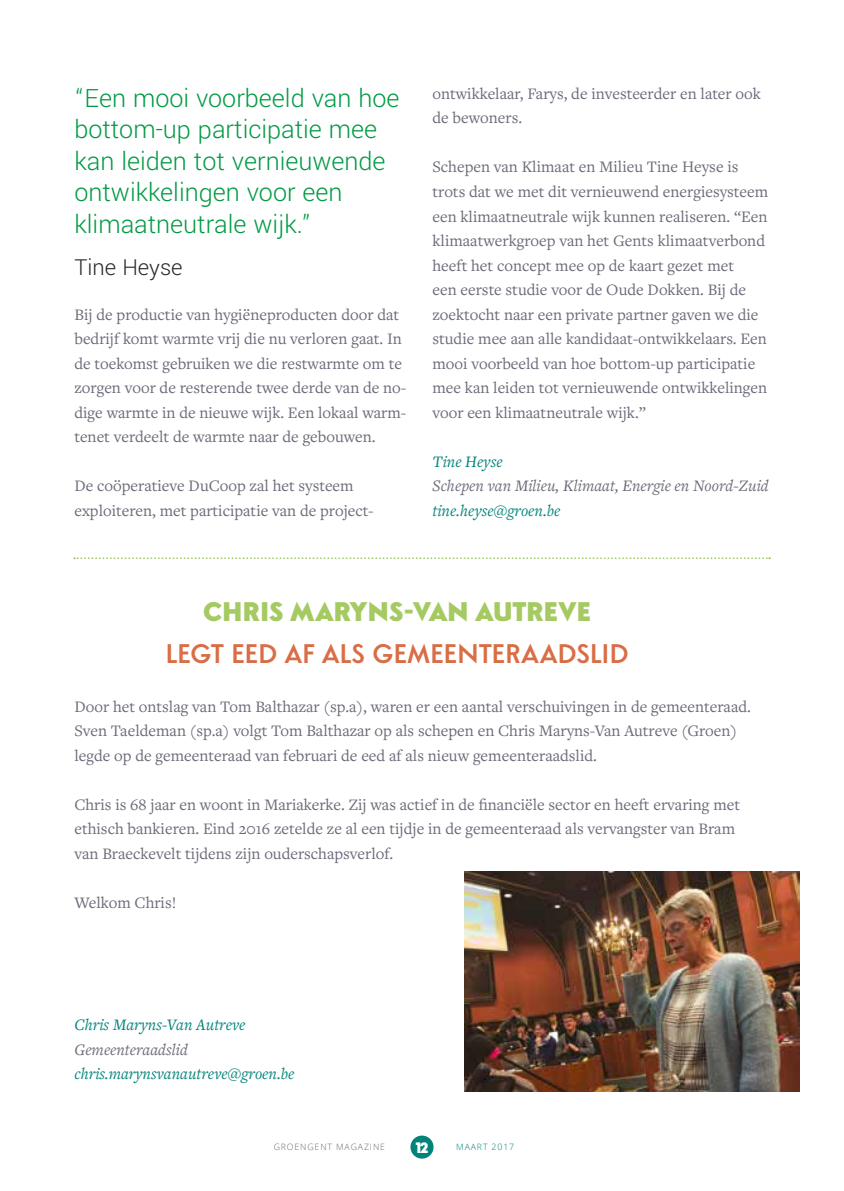
<style>
.page{position:relative;width:844px;height:1191px;background:#fff}
.page>*{position:absolute;margin:0;border:0;box-sizing:border-box;transform-origin:0 0}
.t1{font:300 28px/31.5px "Yantramanav";color:#009a44}
.t2{font:600 28px "Simplo";color:#d96d46}
.t3{font:900 28px "Simplo";color:#a4ca61}
.t4{font:300 24.5px "Yantramanav";color:#282827}
.t5{font:16.62px/24.5px "Freight Text Pro";color:#6d6878}
.t6{font:italic 16.62px "Freight Text Pro";color:#008379}
.t7{font:italic 16.62px "Freight Text Pro";color:#6d6878}
.t8{font:900 15.75px "Simplo";color:#fff}
.t9{font:300 8.75px "Open Sans";letter-spacing:.1em;color:#6d6878}
.t10{font:300 8.75px "Open Sans";letter-spacing:.1em;color:#008379}
</style>
<div class="page">
<div style="left:410px;top:1135px;width:23px;height:23px;background:#008379;border-radius:50%"></div>
<svg style="left:74px;top:557px;width:696px;height:2px"></svg>
<img style="left:464px;top:871px;width:335px;height:220px">
<h1 class="t1" style="left:74px;top:82px;width:326px">“Een mooi voorbeeld van hoe bottom-up participatie mee kan leiden tot vernieuwende ontwikkelingen voor een klimaatneutrale wijk.”</h1>
<h2 class="t4" style="left:74px;top:252px;width:110px">Tine Heyse</h2>
<p class="t5" style="left:74px;top:301px;width:333px">Bij de productie van hygiëneproducten door dat bedrijf komt warmte vrij die nu verloren gaat. In de toekomst gebruiken we die restwarmte om te zorgen voor de resterende twee derde van de no&shy;dige warmte in de nieuwe wijk. Een lokaal warm&shy;tenet verdeelt de warmte naar de gebouwen.</p>
<p class="t5" style="left:74px;top:473px;width:300px">De coöperatieve DuCoop zal het systeem exploiteren, met participatie van de project-</p>
<p class="t5" style="left:432px;top:81px;width:330px">ontwikkelaar, Farys, de investeerder en later ook de bewoners.</p>
<p class="t5" style="left:432px;top:154px;width:337px">Schepen van Klimaat en Milieu Tine Heyse is trots dat we met dit vernieuwend energiesysteem een klimaatneutrale wijk kunnen realiseren. “Een klimaatwerkgroep van het Gents klimaatverbond heeft het concept mee op de kaart gezet met<br>een eerste studie voor de Oude Dokken. Bij de zoektocht naar een private partner gaven we die studie mee aan alle kandidaat-ontwikkelaars. Een mooi voorbeeld van hoe bottom-up participatie mee kan leiden tot vernieuwende ontwikkelingen voor een klimaatneutrale wijk.”</p>
<p class="t6" style="left:432px;top:450px;width:71px">Tine Heyse</p>
<p class="t7" style="left:432px;top:475px;width:337px">Schepen van Milieu, Klimaat, Energie en Noord-Zuid</p>
<p class="t6" style="left:432px;top:499px;width:129px">tine.heyse@groen.be</p>
<h1 class="t3" style="left:203px;top:594px;width:389px">CHRIS MARYNS-VAN AUTREVE</h1>
<h1 class="t2" style="left:165px;top:637px;width:464px">LEGT EED AF ALS GEMEENTERAADSLID</h1>
<p class="t5" style="left:74px;top:693px;width:677px">Door het ontslag van Tom Balthazar (sp.a), waren er een aantal verschuivingen in de gemeenteraad.<br>Sven Taeldeman (sp.a) volgt Tom Balthazar op als schepen en Chris Maryns-Van Autreve (Groen) legde op de gemeenteraad van februari de eed af als nieuw gemeenteraadslid.</p>
<p class="t5" style="left:74px;top:791px;width:667px">Chris is 68 jaar en woont in Mariakerke. Zij was actief in de financiële sector en heeft ervaring met ethisch bankieren. Eind 2016 zetelde ze al een tijdje in de gemeenteraad als vervangster van Bram van Braeckevelt tijdens zijn ouderschapsverlof.</p>
<p class="t5" style="left:74px;top:889px;width:103px">Welkom Chris!</p>
<p class="t6" style="left:74px;top:1014px;width:172px">Chris Maryns-Van Autreve</p>
<p class="t7" style="left:74px;top:1038px;width:115px">Gemeenteraadslid</p>
<p class="t6" style="left:74px;top:1063px;width:221px">chris.marynsvanautreve@groen.be</p>
<p class="t9" style="left:273px;top:1140px;width:113px">GROENGENT MAGAZINE</p>
<p class="t8" style="left:415px;top:1138px;width:15px">12</p>
<p class="t10" style="left:456px;top:1140px;width:59px">MAART 2017</p>
</div>
